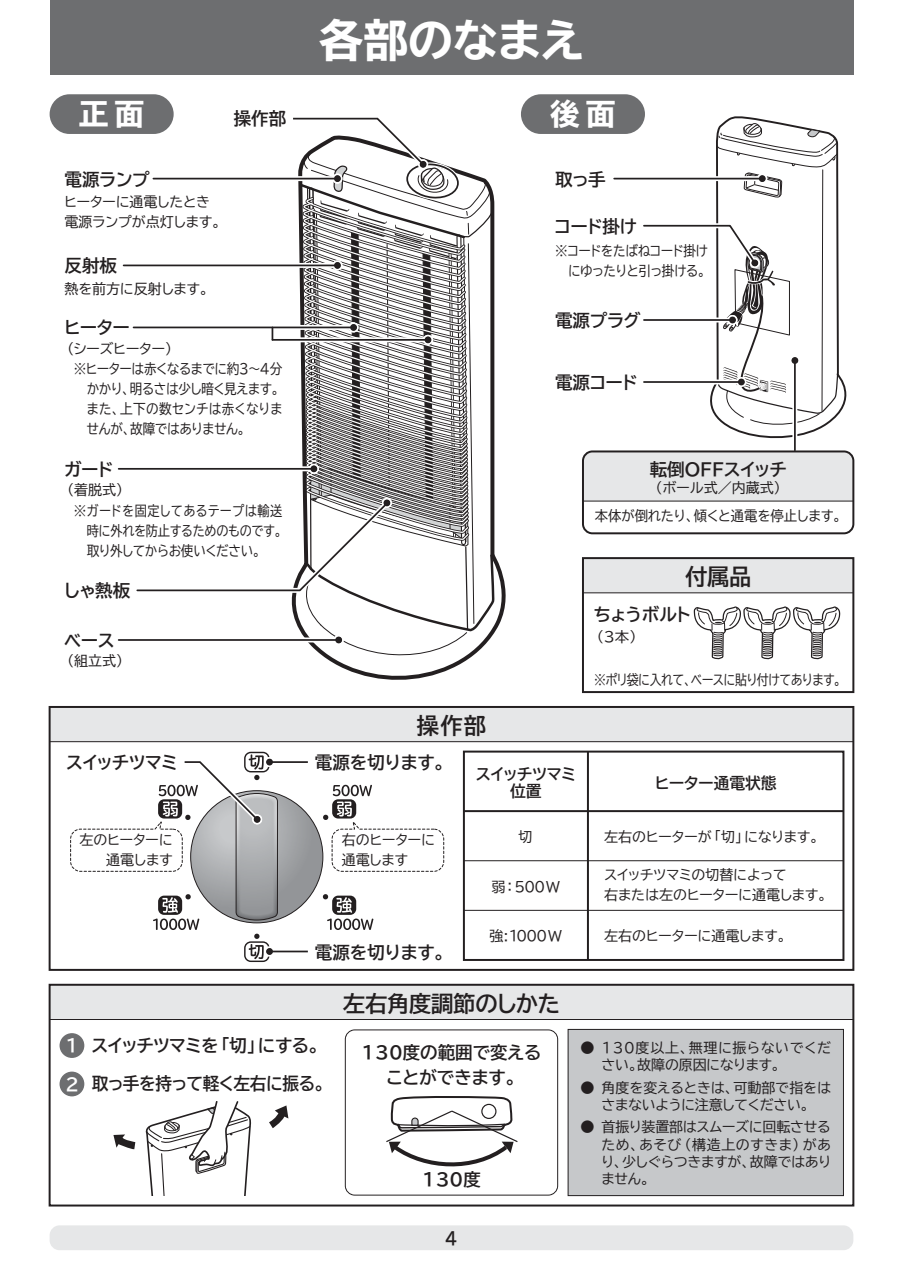
<style>
.page{position:relative;width:903px;height:1275px;background:#fff}
.page>*{position:absolute;margin:0;border:0;box-sizing:border-box;transform-origin:0 0}
.t1{font:44.62px "TBUD Go Std Ex Bold 90 pv RKSJ H";color:#fff}
.t2{font:29.75px "TBUD Go Std Ex Bold 90 pv RKSJ H";color:#fff}
.t3{font:22.4px "TBUD Go Std Bold 90 pv RKSJ H";letter-spacing:-.01em;color:#231f20}
.t4{font:17.5px "TBUD Go Std Bold 90 pv RKSJ H";letter-spacing:-.03em;color:#231f20}
.t5{font:17.5px/24.8px "TBUD Go Std Bold 90 pv RKSJ H";color:#231f20;text-align:center}
.t6{font:17.5px "TBUD Go Std Bold 90 pv RKSJ H";letter-spacing:-.075em;color:#231f20}
.t7{font:17.5px "TBUD Go Std Bold 90 pv RKSJ H";letter-spacing:-.03em;color:#231f20;scale:.95 1}
.t8{font:17.5px "TBUD Go Std Bold 90 pv RKSJ H";letter-spacing:-.085em;color:#231f20}
.t9{font:17.5px "TBUD Go Std Bold 90 pv RKSJ H";letter-spacing:-.03em;color:#231f20;scale:.9 1}
.t10{font:17.32px "TBUD Go Std Bold 90 pv RKSJ H";color:#fff}
.t11{font:15.75px/17.3px "TBUD Go Std Bold 90 pv RKSJ H";letter-spacing:-.065em;color:#231f20;text-align:center}
.t12{font:15.75px "TBUD Go Std Bold 90 pv RKSJ H";letter-spacing:-.02em;color:#231f20}
.t13{font:14px/17.3px "TBUD Go Std Regular 90 pv RKSJ H";letter-spacing:-.04em;color:#231f20}
.t14{font:14px/19.8px "TBUD Go Std Regular 90 pv RKSJ H";letter-spacing:-.04em;color:#231f20;scale:.9 1}
.t15{font:14px/19.8px "TBUD Go Std Regular 90 pv RKSJ H";letter-spacing:-.065em;color:#231f20;text-align:right;scale:.9 1}
.t16{font:14px/17.3px "TBUD Go Std Regular 90 pv RKSJ H";letter-spacing:-.02em;color:#231f20}
.t17{font:14px/17.3px "TBUD Go Std Regular 90 pv RKSJ H";color:#231f20}
.t18{font:14px/19.8px "TBUD Go Std Regular 90 pv RKSJ H";letter-spacing:-.065em;color:#231f20;text-align:right}
.t19{font:14px "TBUD Go Std Regular 90 pv RKSJ H";letter-spacing:-.065em;color:#231f20;scale:.85 1}
.t20{font:14px "TBUD Go Std Regular 90 pv RKSJ H";letter-spacing:-.015em;color:#231f20;scale:.95 1}
.t21{font:14px "TBUD Go Std Regular 90 pv RKSJ H";color:#231f20;scale:.9 1}
.t22{font:14px "TBUD Go Std Regular 90 pv RKSJ H";letter-spacing:-.01em;color:#231f20}
.t23{font:14px "TBUD Go Std Regular 90 pv RKSJ H";letter-spacing:-.075em;color:#231f20}
.s1{font-size:17.32px;color:#fff}
</style>
<div class="page">
<svg style="left:323px;top:560px;width:183px;height:120px"></svg>
<div style="left:568px;top:1029px;width:275px;height:167px;background:#c6c8ca"></div>
<div style="left:567px;top:1029px;width:277px;height:167px;border:1px solid #231f20"></div>
<div style="left:50px;top:985px;width:803px;height:34px;background:#e6e7e8"></div>
<div style="left:60px;top:1033px;width:24px;height:25px;background:#6d6e70;border-radius:50%"></div>
<div style="left:60px;top:1072px;width:24px;height:24px;background:#6d6e70;border-radius:50%"></div>
<div style="left:50px;top:0;width:803px;height:74px;background:#6d6e70"></div>
<div style="left:50px;top:1225px;width:803px;height:25px;background:#e6e7e8;border-radius:10px"></div>
<hr style="left:50px;top:1019px;width:803px;height:1px;background:#231f20">
<div style="left:49px;top:984px;width:805px;height:222px;border:2px solid #231f20"></div>
<div style="left:50px;top:707px;width:803px;height:35px;background:#e6e7e8"></div>
<hr style="left:50px;top:741px;width:803px;height:1px;background:#231f20">
<hr style="left:464px;top:910px;width:379px;height:1px;background:#231f20">
<hr style="left:464px;top:860px;width:379px;height:1px;background:#231f20">
<hr style="left:464px;top:810px;width:379px;height:2px;background:#231f20">
<svg style="left:345px;top:1029px;width:213px;height:167px"></svg>
<div style="left:50px;top:94px;width:124px;height:40px;background:#6d6e70;border-radius:20px"></div>
<div style="left:521px;top:94px;width:124px;height:40px;background:#6d6e70;border-radius:20px"></div>
<svg style="left:124px;top:264px;width:8px;height:3px"></svg>
<hr style="left:124px;top:265px;width:213px;height:1px;background:#231f20">
<div style="left:119px;top:466px;width:195px;height:5px;background:#f6f6f6"></div>
<hr style="left:119px;top:468px;width:195px;height:2px;background:#231f20">
<hr style="left:119px;top:639px;width:220px;height:2px;background:#231f20">
<svg style="left:132px;top:114px;width:365px;height:542px"></svg>
<div style="left:335px;top:637px;width:7px;height:6px;border:2px solid #231f20;border-radius:50%"></div>
<svg style="left:113px;top:1134px;width:22px;height:15px"></svg>
<svg style="left:269px;top:1105px;width:19px;height:23px"></svg>
<svg style="left:145px;top:1102px;width:106px;height:94px"></svg>
<svg style="left:70px;top:752px;width:374px;height:210px"></svg>
<div style="left:266px;top:948px;width:7px;height:7px;border:2px solid #231f20;border-radius:50%"></div>
<svg style="left:583px;top:122px;width:270px;height:878px"></svg>
<h1 class="t1" style="left:319px;top:24px;width:268px">各部のなまえ</h1>
<h2 class="t2" style="left:79px;top:103px;width:67px">正面</h2>
<p class="t4" style="left:234px;top:112px;width:54px">操作部</p>
<h2 class="t2" style="left:550px;top:103px;width:67px">後面</h2>
<p class="t4" style="left:64px;top:172px;width:87px">電源ランプ</p>
<p class="t13" style="left:64px;top:194px;width:164px;line-height:19.8px">ヒーターに通電したとき電源ランプが点灯します。</p>
<p class="t4" style="left:64px;top:259px;width:54px">反射板</p>
<p class="t22" style="left:64px;top:284px;width:151px">熱を前方に反射します。</p>
<p class="t4" style="left:64px;top:321px;width:68px">ヒーター</p>
<p class="t23" style="left:60px;top:343px;width:121px">（シーズヒーター）</p>
<p class="t14" style="left:74px;top:361px;width:233px">※ヒーターは赤くなるまでに約3～4分</p>
<p class="t15" style="left:87px;top:381px;width:221px">かかり、明るさは少し暗く見えます。</p>
<p class="t21" style="left:86px;top:404px;width:220px">また、上下の数センチは赤くなりま</p>
<p class="t14" style="left:87px;top:421px;width:184px">せんが、故障ではありません。</p>
<p class="t4" style="left:64px;top:463px;width:51px">ガード</p>
<p class="t13" style="left:60px;top:483px;width:72px">（着脱式）</p>
<p class="t14" style="left:87px;top:503px;width:224px;text-indent:-13px">※ガードを固定してあるテープは輸送時に外れを防止するためのものです。取り外してからお使いください。</p>
<p class="t4" style="left:63px;top:584px;width:69px">しゃ熱板</p>
<p class="t4" style="left:64px;top:634px;width:53px">ベース</p>
<p class="t13" style="left:60px;top:654px;width:72px">（組立式）</p>
<p class="t4" style="left:555px;top:172px;width:52px">取っ手</p>
<p class="t4" style="left:554px;top:220px;width:85px">コード掛け</p>
<p class="t15" style="left:555px;top:243px;width:174px">※コードをたばねコード掛けにゆったりと引っ掛ける。</p>
<p class="t4" style="left:555px;top:314px;width:87px">電源プラグ</p>
<p class="t4" style="left:555px;top:376px;width:84px">電源コード</p>
<p class="t4" style="left:650px;top:463px;width:139px">転倒OFFスイッチ</p>
<p class="t13" style="left:649px;top:481px;width:141px">（ボール式／内蔵式）</p>
<p class="t20" style="left:595px;top:510px;width:267px">本体が倒れたり、傾くと通電を停止します。</p>
<h3 class="t3" style="left:685px;top:568px;width:68px">付属品</h3>
<p class="t4" style="left:594px;top:607px;width:100px">ちょうボルト</p>
<p class="t13" style="left:589px;top:630px;width:56px">（3本）</p>
<p class="t19" style="left:594px;top:674px;width:298px">※ポリ袋に入れて、ベースに貼り付けてあります。</p>
<h3 class="t3" style="left:417px;top:717px;width:71px">操作部</h3>
<p class="t11" style="left:475px;top:768px;width:103px">スイッチツマミ位置</p>
<p class="t12" style="left:654px;top:777px;width:124px">ヒーター通電状態</p>
<p class="t13" style="left:604px;top:830px;width:222px">左右のヒーターが「切」になります。</p>
<p class="t13" style="left:604px;top:867px;width:230px;line-height:19.8px">スイッチツマミの切替によって<br>右または左のヒーターに通電します。</p>
<p class="t13" style="left:604px;top:929px;width:189px">左右のヒーターに通電します。</p>
<p class="t4" style="left:315px;top:756px;width:139px">電源を切ります。</p>
<p class="t8" style="left:66px;top:756px;width:114px">スイッチツマミ</p>
<p class="t13" style="left:519px;top:830px;width:15px">切</p>
<p class="t13" style="left:491px;top:880px;width:70px">弱：500W</p>
<p class="t13" style="left:489px;top:929px;width:74px">強:1000W</p>
<p class="t18" style="left:79px;top:832px;width:95px">左のヒーターに通電します</p>
<p class="t18" style="left:342px;top:832px;width:95px;text-align:left">右のヒーターに通電します</p>
<p class="t4" style="left:315px;top:945px;width:139px">電源を切ります。</p>
<h3 class="t3" style="left:343px;top:995px;width:219px">左右角度調節のしかた</h3>
<p class="t6" style="left:65px;top:1038px;width:262px"><span class="s1">1</span> スイッチツマミを「切」にする。</p>
<p class="t5" style="left:362px;top:1042px;width:181px">130度の範囲で変えることができます。</p>
<p class="t7" style="left:92px;top:1077px;width:254px">取っ手を持って軽く左右に振る。</p>
<p class="t10" style="left:65px;top:1078px;width:15px">2</p>
<p class="t4" style="left:422px;top:1172px;width:60px">130度</p>
<p class="t9" style="left:445px;top:1232px;width:15px">4</p>
<p class="t13" style="left:580px;top:1041px;width:15px">●</p>
<p class="t13" style="left:580px;top:1080px;width:15px">●</p>
<p class="t13" style="left:580px;top:1120px;width:15px">●</p>
<p class="t17" style="left:601px;top:1041px;width:231px">130度以上、無理に振らないでください。故障の原因になります。</p>
<p class="t16" style="left:601px;top:1080px;width:231px">角度を変えるときは、可動部で指をはさまないように注意してください。</p>
<p class="t13" style="left:601px;top:1120px;width:233px;text-align:justify">首振り装置部はスムーズに回転させるため、あそび（構造上のすきま）があり、少しぐらつきますが、故障ではありません。</p>
</div>
